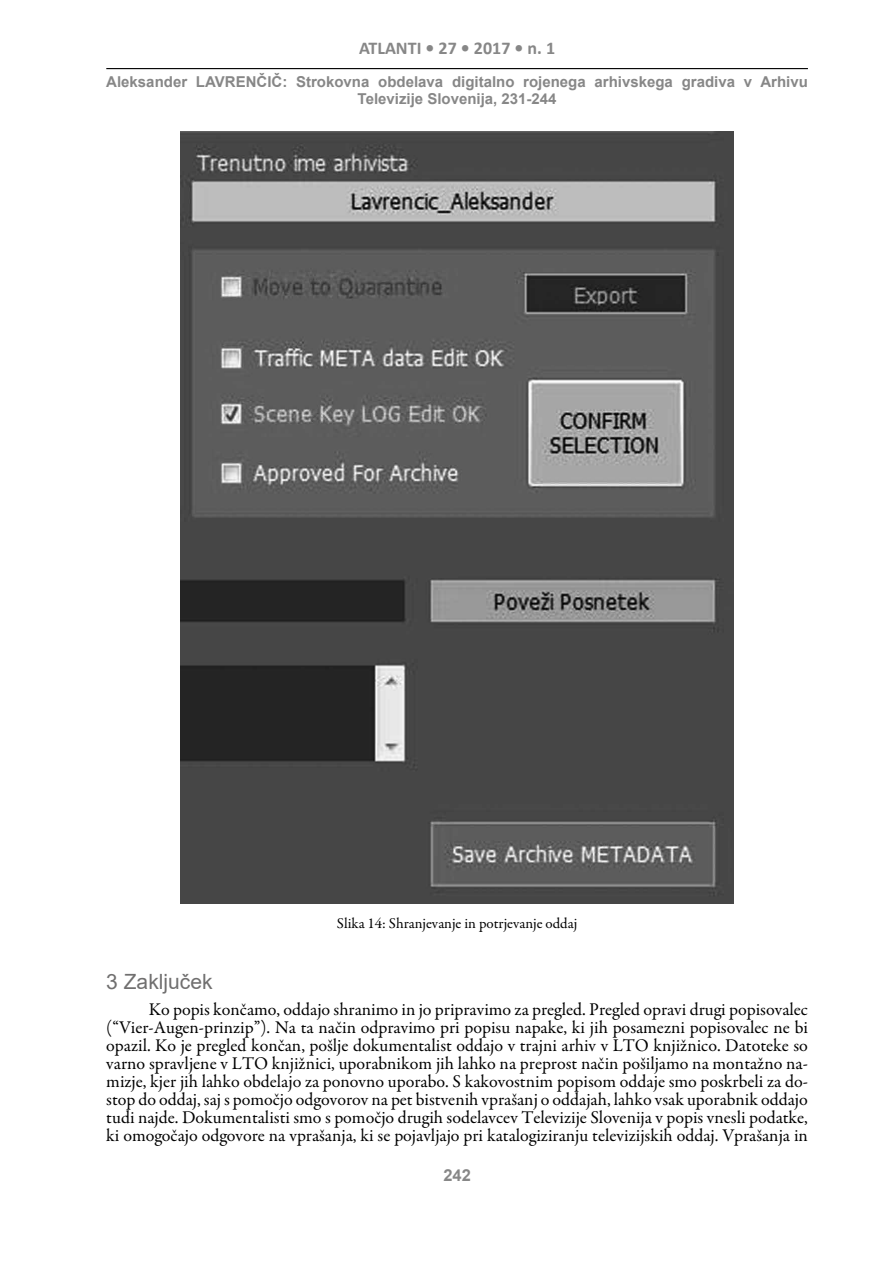
<style>
.page{position:relative;width:893px;height:1263px;background:#fff}
.page>*{position:absolute;margin:0;border:0;box-sizing:border-box;transform-origin:0 0}
.t1{font:21px "Arial";color:#706f6f}
.t2{font:18px/18px "Garamond Premr Pro";color:#000;text-align:justify}
.t3{font:700 18px "Calibri";color:#878787}
.t4{font:700 16.5px "Arial";color:#878787}
.t5{font:700 15px/16.5px "Arial";color:#878787;text-align:center}
.t6{font:15px "Garamond Premr Pro";color:#000}
</style>
<div class="page">
<hr style="left:106px;top:68px;width:702px;height:1px;background:#000">
<img style="left:181px;top:132px;width:552px;height:771px">
<p class="t3" style="left:359px;top:35px;width:198px">ATLANTI • 27 • 2017 • n. 1</p>
<p class="t5" style="left:106px;top:74px;width:703px">Aleksander LAVRENČIČ: Strokovna obdelava digitalno rojenega arhivskega gradiva v Arhivu<br>Televizije Slovenija, 231-244</p>
<p class="t6" style="left:337px;top:914px;width:242px">Slika 14: Shranjevanje in potrjevanje oddaj</p>
<p class="t1" style="left:106px;top:967px;width:108px">3 Zaključek</p>
<p class="t2" style="left:106px;top:1001px;width:703px;text-indent:43px">Ko popis končamo, oddajo shranimo in jo pripravimo za pregled. Pregled opravi drugi popisovalec (“Vier-Augen-prinzip”). Na ta način odpravimo pri popisu napake, ki jih posamezni popisovalec ne bi opazil. Ko je pregled končan, pošlje dokumentalist oddajo v trajni arhiv v LTO knjižnico. Datoteke so varno spravljene v LTO knjižnici, uporabnikom jih lahko na preprost način pošiljamo na montažno na&shy;mizje, kjer jih lahko obdelajo za ponovno uporabo. S kakovostnim popisom oddaje smo poskrbeli za do&shy;stop do oddaj, saj s pomočjo odgovorov na pet bistvenih vprašanj o oddajah, lahko vsak uporabnik oddajo tudi najde. Dokumentalisti smo s pomočjo drugih sodelavcev Televizije Slovenija v popis vnesli podatke, ki omogočajo odgovore na vprašanja, ki se pojavljajo pri katalogiziranju televizijskih oddaj. Vprašanja in</p>
<p class="t4" style="left:443px;top:1164px;width:29px">242</p>
</div>
